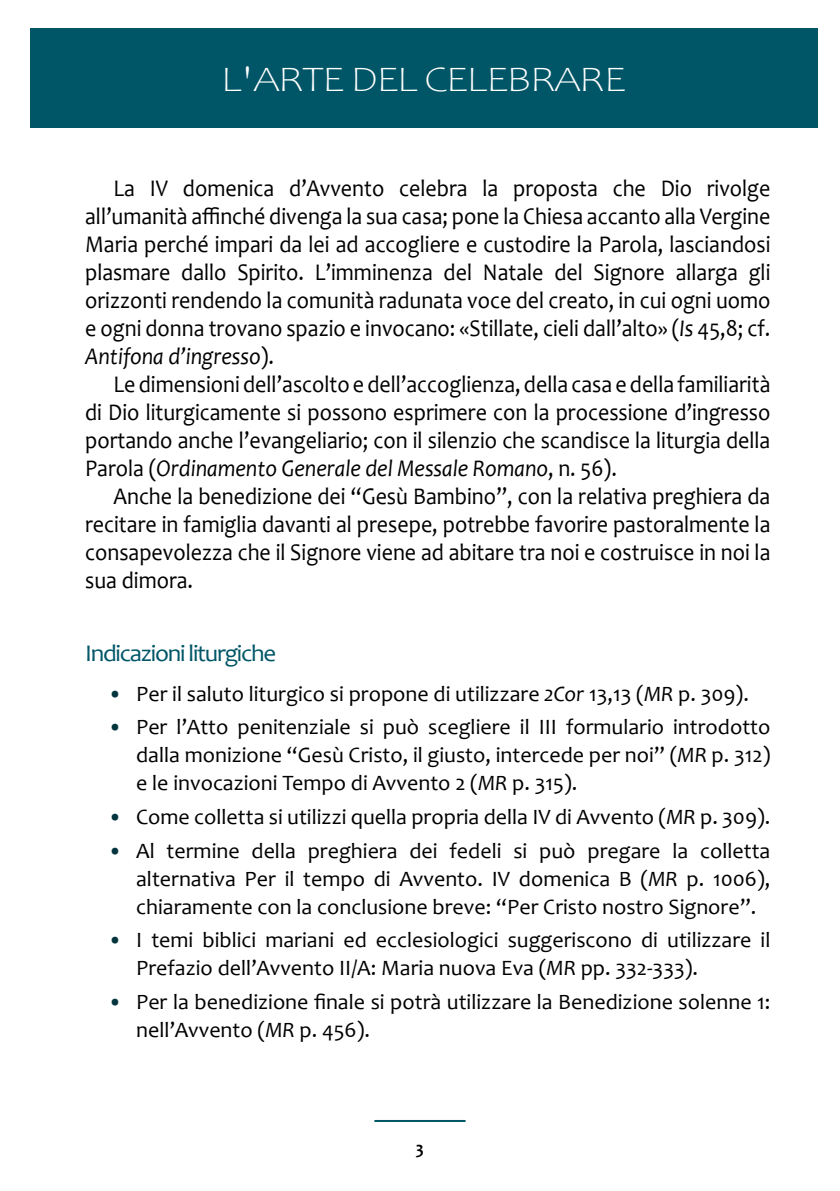
<style>
.page{position:relative;width:840px;height:1191px;background:#fff}
.page>*{position:absolute;margin:0;border:0;box-sizing:border-box;transform-origin:0 0}
.t1{font:300 36px "Candara";letter-spacing:-.04em;color:#fff;scale:1.2 1}
.t2{font:24px/28px "Candara";color:#000;text-align:justify;scale:.92 1}
.t3{font:24px "Candara";letter-spacing:-.05em;color:#005667;scale:1.04 1}
.t4{font:22px/28px "Candara";color:#000;text-align:justify}
.t5{font:700 18px "Candara";color:#000;scale:.95 1}
.s1{font-style:italic}
.s2{color:#01343d}
</style>
<div class="page">
<hr style="left:374px;top:1120px;width:91px;height:2px;background:#005667">
<div style="left:30px;top:28px;width:786px;height:100px;background:#005667"></div>
<h1 class="t1" style="left:221px;top:60px;width:339px">L'ARTE DEL CELEBRARE</h1>
<p class="t2" style="left:85px;top:174px;width:746px;text-indent:28px">La IV domenica d’Avvento celebra la proposta che Dio rivolge all’umanità affinché divenga la sua casa; pone la Chiesa accanto alla Vergine Maria perché impari da lei ad accogliere e custodire la Parola, lasciandosi plasmare dallo Spirito. L’imminenza del Natale del Signore allarga gli orizzonti rendendo la comunità radunata voce del creato, in cui ogni uomo e ogni donna trovano spazio e invocano: «Stillate, cieli dall’alto» (<span class="s1">Is</span> 45,8; cf.<br><span class="s1">Antifona d’ingresso</span>).</p>
<p class="t2" style="left:85px;top:370px;width:746px;text-indent:28px">Le dimensioni dell’ascolto e dell’accoglienza, della casa e della familiarità di Dio liturgicamente si possono esprimere con la processione d’ingresso portando anche l’evangeliario; con il silenzio che scandisce la liturgia della Parola (<span class="s1">Ordinamento Generale del Messale Romano</span>, n. 56).</p>
<p class="t2" style="left:85px;top:482px;width:746px;text-indent:28px">Anche la benedizione dei “Gesù Bambino”, con la relativa preghiera da recitare in famiglia davanti al presepe, potrebbe favorire pastoralmente la consapevolezza che il Signore viene ad abitare tra noi e costruisce in noi la sua dimora.</p>
<p class="t3" style="left:85px;top:638px;width:185px">Indicazioni liturgiche</p>
<p class="t4" style="left:108px;top:679px;width:642px"><span class="s2">•</span> Per il saluto liturgico si propone di utilizzare <span class="s1">2Cor</span> 13,13 (<span class="s1">MR</span> p. 309).</p>
<p class="t4" style="left:136px;top:713px;width:635px;text-indent:-28px"><span class="s2">•</span> Per l’Atto penitenziale si può scegliere il III formulario introdotto dalla monizione “Gesù Cristo, il giusto, intercede per noi” (<span class="s1">MR</span> p. 312) e le invocazioni Tempo di Avvento 2 (<span class="s1">MR</span> p. 315).</p>
<p class="t4" style="left:108px;top:802px;width:663px"><span class="s2">•</span> Come colletta si utilizzi quella propria della IV di Avvento (<span class="s1">MR</span> p. 309).</p>
<p class="t4" style="left:136px;top:836px;width:635px;text-indent:-28px"><span class="s2">•</span> Al termine della preghiera dei fedeli si può pregare la colletta alternativa Per il tempo di Avvento. IV domenica B (<span class="s1">MR</span> p. 1006), chiaramente con la conclusione breve: “Per Cristo nostro Signore”.</p>
<p class="t4" style="left:136px;top:926px;width:635px;text-indent:-28px"><span class="s2">•</span> I temi biblici mariani ed ecclesiologici suggeriscono di utilizzare il<br>Prefazio dell’Avvento II/A: Maria nuova Eva (<span class="s1">MR</span> pp. 332-333).</p>
<p class="t4" style="left:136px;top:987px;width:635px;text-indent:-28px"><span class="s2">•</span> Per la benedizione finale si potrà utilizzare la Benedizione solenne 1: nell’Avvento (<span class="s1">MR</span> p. 456).</p>
<p class="t5" style="left:416px;top:1137px;width:10px">3</p>
</div>
